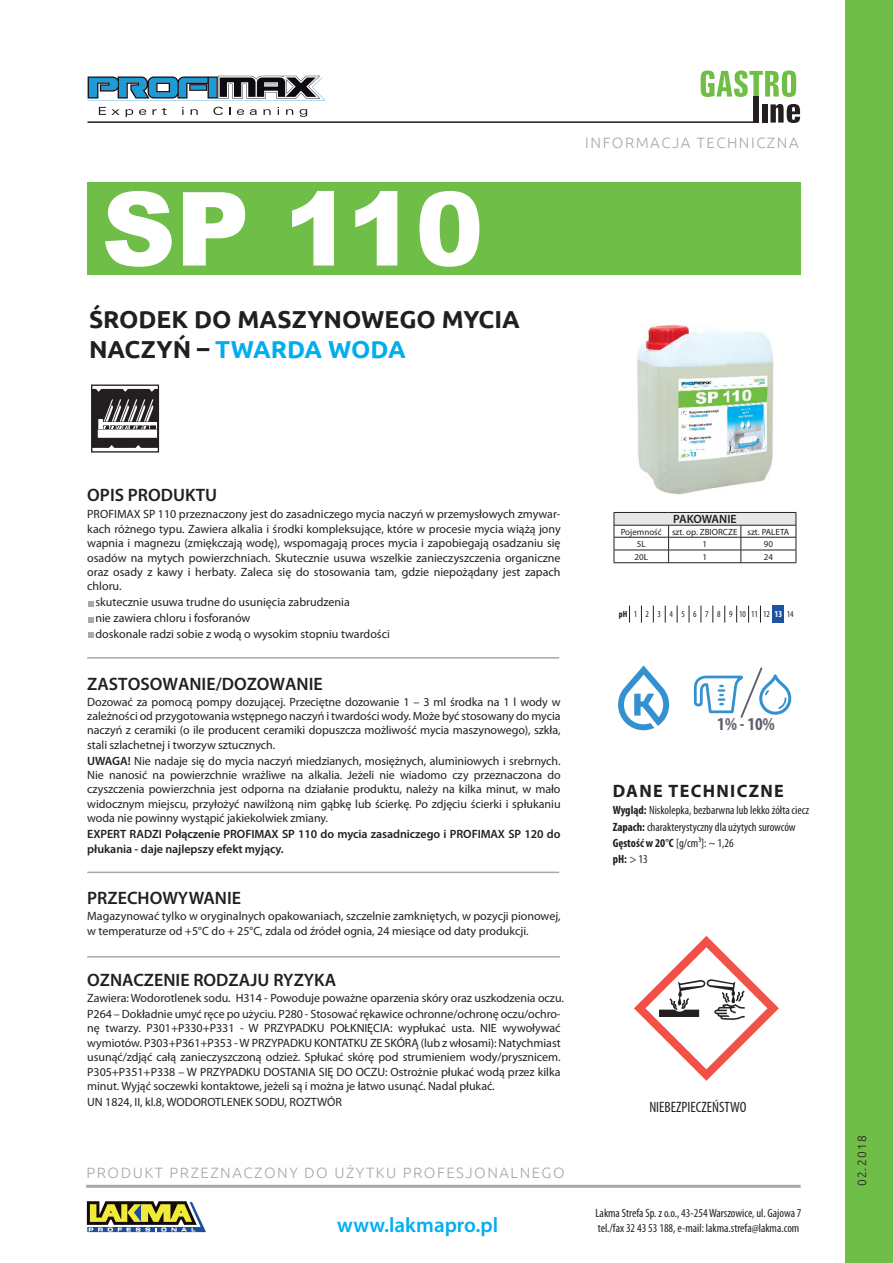
<style>
.page{position:relative;width:893px;height:1263px;background:#fff}
.page>*{position:absolute;margin:0;border:0;box-sizing:border-box;transform-origin:0 0}
.t1{font:900 102.45px "Arial";color:#fff}
.t2{font:700 24.45px/29.4px "Ubuntu";color:#231f20}
.t3{font:600 21px "Myriad Pro";color:#00aeef}
.t4{font:700 condensed 18.15px "Myriad Pro";color:#5f5f69}
.t5{font:600 18px "Myriad Pro";color:#231f20}
.t6{font:700 18px "Myriad Pro";letter-spacing:.075em;color:#231f20}
.t7{font:300 15px "Ubuntu";letter-spacing:.1em;color:#a8a9ad}
.t8{font:condensed 15px "Myriad Pro";color:#231f20}
.t9{font:12px/14.4px "Myriad Pro";letter-spacing:-.005em;color:#231f20;text-align:justify}
.t10{font:condensed 12px/17.4px "Myriad Pro";color:#231f20}
.t11{font:600 12px/14.4px "Myriad Pro";letter-spacing:-.005em;color:#231f20}
.t12{font:300 12px "Ubuntu";letter-spacing:.1em;color:#231f20}
.t13{font:9px/12.3px "Myriad Pro";color:#231f20}
.t14{font:condensed 9px "Myriad Pro";color:#231f20}
.s1{color:#00aeef}
.s2{font-weight:600}
.s3{font-weight:700}
.s4{font-weight:700;color:#fff}
</style>
<div class="page">
<div style="left:87px;top:182px;width:714px;height:92px;background:#6fbe47"></div>
<svg style="left:701px;top:71px;width:95px;height:26px"></svg>
<div style="left:753px;top:96px;width:6px;height:27px;background:#231f20"></div>
<div style="left:762px;top:104px;width:5px;height:19px;background:#231f20"></div>
<svg style="left:770px;top:104px;width:30px;height:19px"></svg>
<hr style="left:87px;top:121px;width:672px;height:2px;background:#231f20">
<svg style="left:99px;top:107px;width:21px;height:8px"></svg>
<svg style="left:126px;top:109px;width:7px;height:8px"></svg>
<svg style="left:139px;top:109px;width:7px;height:6px"></svg>
<svg style="left:152px;top:108px;width:15px;height:7px"></svg>
<svg style="left:191px;top:109px;width:7px;height:6px"></svg>
<svg style="left:213px;top:107px;width:10px;height:8px"></svg>
<svg style="left:237px;top:109px;width:7px;height:6px"></svg>
<svg style="left:250px;top:109px;width:7px;height:6px"></svg>
<svg style="left:263px;top:109px;width:8px;height:6px"></svg>
<svg style="left:286px;top:109px;width:7px;height:6px"></svg>
<svg style="left:300px;top:109px;width:7px;height:8px"></svg>
<svg style="left:87px;top:76px;width:239px;height:25px"></svg>
<div style="left:845px;top:0;width:48px;height:1263px;background:#6fbe47"></div>
<svg style="left:86px;top:1201px;width:121px;height:32px"></svg>
<hr style="left:86px;top:1185px;width:715px;height:3px;background:#a8a9ad">
<hr style="left:87px;top:657px;width:472px;height:2px;background:#a8a9ad">
<hr style="left:87px;top:871px;width:472px;height:2px;background:#a8a9ad">
<hr style="left:87px;top:956px;width:473px;height:1px;background:#a8a9ad">
<svg style="left:88px;top:601px;width:6px;height:5px"></svg>
<svg style="left:88px;top:617px;width:6px;height:5px"></svg>
<svg style="left:88px;top:633px;width:6px;height:5px"></svg>
<svg style="left:694px;top:667px;width:98px;height:51px"></svg>
<svg style="left:618px;top:665px;width:51px;height:65px"></svg>
<svg style="left:91px;top:384px;width:68px;height:69px"></svg>
<svg style="left:634px;top:936px;width:145px;height:145px"></svg>
<div style="left:614px;top:512px;width:182px;height:13px;background:#e6e7e9"></div>
<hr style="left:614px;top:512px;width:55px;height:1px;background:#231f20">
<hr style="left:669px;top:512px;width:72px;height:1px;background:#231f20">
<hr style="left:741px;top:512px;width:55px;height:1px;background:#231f20">
<hr style="left:614px;top:525px;width:55px;height:1px;background:#231f20">
<hr style="left:669px;top:525px;width:72px;height:1px;background:#231f20">
<hr style="left:741px;top:525px;width:55px;height:1px;background:#231f20">
<hr style="left:614px;top:537px;width:55px;height:1px;background:#231f20">
<hr style="left:669px;top:537px;width:72px;height:1px;background:#231f20">
<hr style="left:741px;top:537px;width:55px;height:1px;background:#231f20">
<hr style="left:614px;top:550px;width:55px;height:1px;background:#231f20">
<svg style="left:614px;top:513px;width:1px;height:49px"></svg>
<hr style="left:669px;top:550px;width:72px;height:1px;background:#231f20">
<svg style="left:668px;top:525px;width:1px;height:37px"></svg>
<hr style="left:741px;top:550px;width:55px;height:1px;background:#231f20">
<svg style="left:741px;top:525px;width:1px;height:37px"></svg>
<svg style="left:796px;top:513px;width:1px;height:49px"></svg>
<hr style="left:614px;top:562px;width:55px;height:1px;background:#231f20">
<hr style="left:669px;top:562px;width:72px;height:1px;background:#231f20">
<hr style="left:741px;top:562px;width:55px;height:1px;background:#231f20">
<div style="left:772px;top:605px;width:12px;height:18px;background:#1e53a4"></div>
<svg style="left:629px;top:605px;width:1px;height:18px"></svg>
<svg style="left:641px;top:605px;width:1px;height:18px"></svg>
<svg style="left:653px;top:605px;width:1px;height:18px"></svg>
<svg style="left:665px;top:605px;width:1px;height:18px"></svg>
<svg style="left:677px;top:605px;width:1px;height:18px"></svg>
<svg style="left:689px;top:605px;width:1px;height:18px"></svg>
<svg style="left:701px;top:605px;width:1px;height:18px"></svg>
<svg style="left:713px;top:605px;width:1px;height:18px"></svg>
<svg style="left:724px;top:605px;width:1px;height:18px"></svg>
<svg style="left:736px;top:605px;width:1px;height:18px"></svg>
<svg style="left:748px;top:605px;width:1px;height:18px"></svg>
<svg style="left:760px;top:605px;width:1px;height:18px"></svg>
<img style="left:637px;top:325px;width:136px;height:170px">
<h1 class="t1" style="left:102px;top:155px;width:383px">SP 110</h1>
<h2 class="t2" style="left:89px;top:304px;width:432px">ŚRODEK DO MASZYNOWEGO MYCIA<br>NACZYŃ – <span class="s1">TWARDA WODA</span></h2>
<p class="t7" style="left:585px;top:134px;width:215px">INFORMACJA TECHNICZNA</p>
<h3 class="t5" style="left:87px;top:483px;width:131px">OPIS PRODUKTU</h3>
<p class="t9" style="left:87px;top:507px;width:475px">PROFIMAX SP 110 przeznaczony jest do zasadniczego mycia naczyń w przemysłowych zmywar&shy;kach różnego typu. Zawiera alkalia i środki kompleksujące, które w procesie mycia wiążą jony wapnia i magnezu (zmiękczają wodę), wspomagają proces mycia i zapobiegają osadzaniu się osadów na mytych powierzchniach. Skutecznie usuwa wszelkie zanieczyszczenia organiczne oraz osady z kawy i herbaty. Zaleca się do stosowania tam, gdzie niepożądany jest zapach chloru.</p>
<p class="t9" style="left:96px;top:594px;width:296px;line-height:15.9px;text-align:left">skutecznie usuwa trudne do usunięcia zabrudzenia<br>nie zawiera chloru i fosforanów<br>doskonale radzi sobie z wodą o wysokim stopniu twardości</p>
<h3 class="t5" style="left:87px;top:672px;width:237px">ZASTOSOWANIE/DOZOWANIE</h3>
<p class="t9" style="left:87px;top:694px;width:475px">Dozować za pomocą pompy dozującej. Przeciętne dozowanie 1 – 3 ml środka na 1 l wody w zależności od przygotowania wstępnego naczyń i twardości wody. Może być stosowany do mycia naczyń z ceramiki (o ile producent ceramiki dopuszcza możliwość mycia maszynowego), szkła, stali szlachetnej i tworzyw sztucznych.</p>
<p class="t9" style="left:87px;top:753px;width:475px"><span class="s2">UWAGA!</span> Nie nadaje się do mycia naczyń miedzianych, mosiężnych, aluminiowych i srebrnych.<br>Nie nanosić na powierzchnie wrażliwe na alkalia. Jeżeli nie wiadomo czy przeznaczona do czyszczenia powierzchnia jest odporna na działanie produktu, należy na kilka minut, w mało widocznym miejscu, przyłożyć nawilżoną nim gąbkę lub ścierkę. Po zdjęciu ścierki i spłukaniu woda nie powinny wystąpić jakiekolwiek zmiany.</p>
<p class="t11" style="left:87px;top:827px;width:475px">EXPERT RADZI Połączenie PROFIMAX SP 110 do mycia zasadniczego i PROFIMAX SP 120 do płukania - daje najlepszy efekt myjący.</p>
<h3 class="t5" style="left:87px;top:887px;width:155px">PRZECHOWYWANIE</h3>
<p class="t9" style="left:87px;top:909px;width:475px">Magazynować tylko w oryginalnych opakowaniach, szczelnie zamkniętych, w pozycji pionowej, w temperaturze od +5°C do + 25°C, zdala od źródeł ognia, 24 miesiące od daty produkcji.</p>
<h3 class="t5" style="left:87px;top:968px;width:250px">OZNACZENIE RODZAJU RYZYKA</h3>
<p class="t9" style="left:87px;top:990px;width:478px;line-height:15.9px">Zawiera: Wodorotlenek sodu. H314 - Powoduje poważne oparzenia skóry oraz uszkodzenia oczu.<br>P264 – Dokładnie umyć ręce po użyciu. P280 - Stosować rękawice ochronne/ochronę oczu/ochro-</p>
<p class="t9" style="left:87px;top:1021px;width:475px">nę twarzy. P301+P330+P331 - W PRZYPADKU POŁKNIĘCIA: wypłukać usta. NIE wywoływać wymiotów. P303+P361+P353 - W PRZYPADKU KONTATKU ZE SKÓRĄ (lub z włosami): Natychmiast usunąć/zdjąć całą zanieczyszczoną odzież. Spłukać skórę pod strumieniem wody/prysznicem.<br>P305+P351+P338 – W PRZYPADKU DOSTANIA SIĘ DO OCZU: Ostrożnie płukać wodą przez kilka minut. Wyjąć soczewki kontaktowe, jeżeli są i można je łatwo usunąć. Nadal płukać.</p>
<p class="t9" style="left:87px;top:1094px;width:256px">UN 1824, II, kl.8, WODOROTLENEK SODU, ROZTWÓR</p>
<p class="t7" style="left:86px;top:1164px;width:480px">PRODUKT PRZEZNACZONY DO UŻYTKU PROFESJONALNEGO</p>
<p class="t11" style="left:673px;top:512px;width:65px">PAKOWANIE</p>
<p class="t13" style="left:637px;top:525px;width:154px;text-indent:-16px">Pojemność szt. op. ZBIORCZE szt. PALETA<br>5L</p>
<p class="t13" style="left:702px;top:538px;width:6px">1</p>
<p class="t13" style="left:764px;top:538px;width:11px">90</p>
<p class="t13" style="left:635px;top:550px;width:15px">20L</p>
<p class="t13" style="left:702px;top:550px;width:6px">1</p>
<p class="t13" style="left:764px;top:550px;width:11px">24</p>
<p class="t14" style="left:619px;top:609px;width:176px"><span class="s3">pH</span>1 2 3 4 5 6 7 8 9101112<span class="s4">13</span>14</p>
<h3 class="t4" style="left:717px;top:713px;width:59px">1% - 10%</h3>
<h3 class="t6" style="left:613px;top:779px;width:173px">DANE TECHNICZNE</h3>
<p class="t10" style="left:613px;top:801px;width:198px"><span class="s3">Wygląd:</span> Niskolepka, bezbarwna lub lekko żółta ciecz<br><span class="s3">Zapach:</span> charakterystyczny dla użytych surowców</p>
<p class="t10" style="left:613px;top:835px;width:122px;line-height:15.9px"><span class="s3">Gęstość w 20°C</span> [g/cm³]: ~ 1,26 <span class="s3">pH:</span> &gt; 13</p>
<p class="t8" style="left:649px;top:1098px;width:99px">NIEBEZPIECZEŃSTWO</p>
<h3 class="t3" style="left:337px;top:1211px;width:162px">www.lakmapro.pl</h3>
<p class="t10" style="left:596px;top:1205px;width:208px;line-height:15px">Lakma Strefa Sp. z o.o., 43-254 Warszowice, ul. Gajowa 7 tel./fax 32 43 53 188, e-mail: lakma.strefa@lakma.com</p>
<p class="t12" style="left:855px;top:1186px;width:52px;rotate:-90deg">02.2018</p>
</div>
